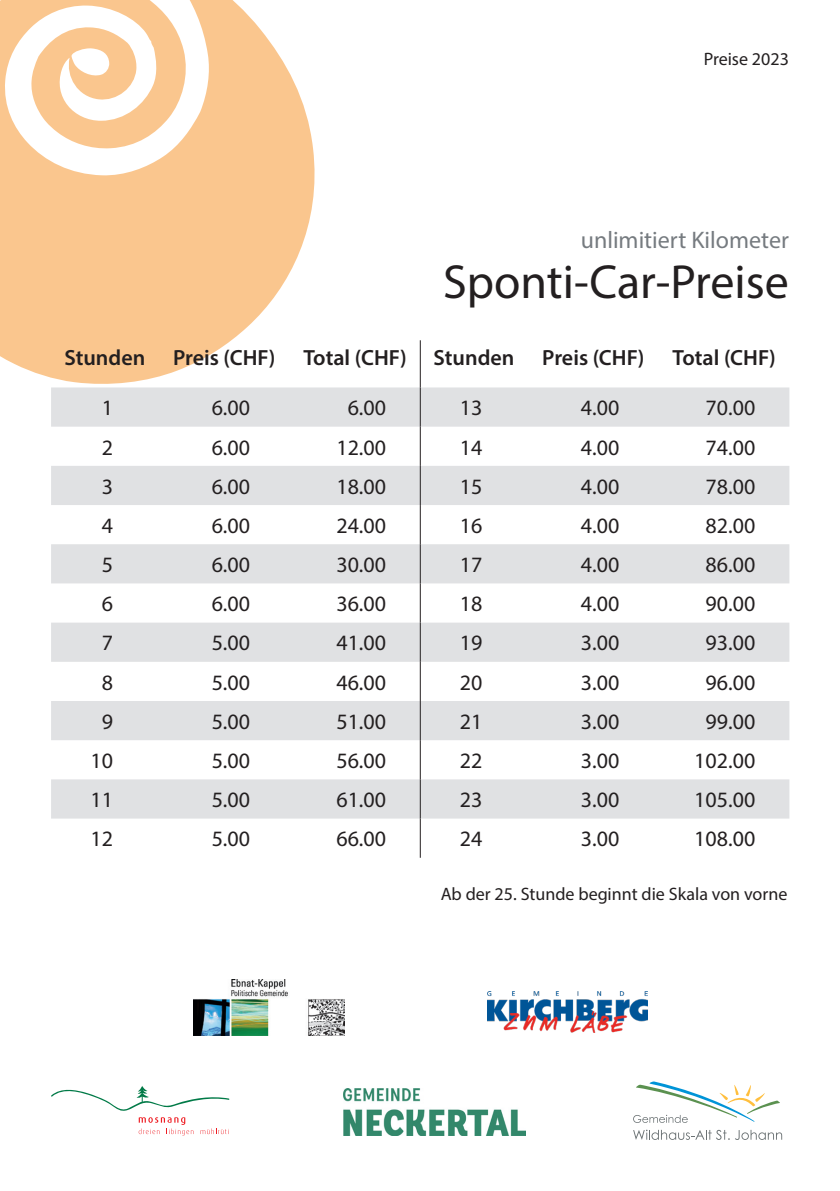
<style>
.page{position:relative;width:840px;height:1191px;background:#fff}
.page>*{position:absolute;margin:0;border:0;box-sizing:border-box;transform-origin:0 0}
.t1{font:48px "Myriad Pro";color:#231f20}
.t2{font:24px "Myriad Pro";color:#767b80}
.t3{font:22px "Myriad Pro";color:#231f20}
.t4{font:600 22px "Myriad Pro";color:#231f20}
.Fliesstext{font:18px "Myriad Pro";color:#231f20}
</style>
<div class="page">
<svg style="left:0;top:0;width:314px;height:384px;fill:#fac68e"></svg>
<svg style="left:51px;top:387px;width:368px;height:431px;fill:#e0e1e3"></svg>
<svg style="left:420px;top:387px;width:369px;height:431px;fill:#e0e1e3"></svg>
<hr style="left:419px;top:340px;width:1px;height:47px;background:#231f20">
<hr style="left:419px;top:387px;width:1px;height:40px;background:#231f20">
<hr style="left:419px;top:427px;width:1px;height:39px;background:#231f20">
<hr style="left:419px;top:466px;width:1px;height:39px;background:#231f20">
<hr style="left:419px;top:505px;width:1px;height:39px;background:#231f20">
<hr style="left:419px;top:544px;width:1px;height:39px;background:#231f20">
<hr style="left:419px;top:583px;width:1px;height:39px;background:#231f20">
<hr style="left:419px;top:622px;width:1px;height:40px;background:#231f20">
<hr style="left:419px;top:662px;width:1px;height:39px;background:#231f20">
<hr style="left:419px;top:701px;width:1px;height:39px;background:#231f20">
<hr style="left:419px;top:740px;width:1px;height:39px;background:#231f20">
<hr style="left:419px;top:779px;width:1px;height:39px;background:#231f20">
<hr style="left:419px;top:818px;width:1px;height:39px;background:#231f20">
<img style="left:487px;top:991px;width:159px;height:41px">
<img style="left:193px;top:979px;width:151px;height:57px">
<svg style="left:51px;top:1086px;width:178px;height:49px"></svg>
<img style="left:343px;top:1088px;width:182px;height:47px">
<svg style="left:633px;top:1129px;width:148px;height:11px"></svg>
<svg style="left:633px;top:1081px;width:146px;height:42px"></svg>
<p class="Fliesstext" style="left:703px;top:47px;width:87px">Preise 2023</p>
<p class="t4" style="left:64px;top:343px;width:82px">Stunden</p>
<p class="t4" style="left:173px;top:343px;width:104px">Preis (CHF)</p>
<p class="t4" style="left:303px;top:343px;width:105px">Total (CHF)</p>
<p class="t3" style="left:102px;top:394px;width:13px">1</p>
<p class="t3" style="left:211px;top:394px;width:40px">6.00</p>
<p class="t3" style="left:347px;top:394px;width:40px">6.00</p>
<p class="t3" style="left:102px;top:433px;width:13px">2</p>
<p class="t3" style="left:211px;top:433px;width:40px">6.00</p>
<p class="t3" style="left:336px;top:433px;width:51px">12.00</p>
<p class="t3" style="left:102px;top:473px;width:13px">3</p>
<p class="t3" style="left:211px;top:473px;width:40px">6.00</p>
<p class="t3" style="left:336px;top:473px;width:51px">18.00</p>
<p class="t3" style="left:102px;top:512px;width:13px">4</p>
<p class="t3" style="left:211px;top:512px;width:40px">6.00</p>
<p class="t3" style="left:336px;top:512px;width:51px">24.00</p>
<p class="t3" style="left:102px;top:551px;width:13px">5</p>
<p class="t3" style="left:211px;top:551px;width:40px">6.00</p>
<p class="t3" style="left:336px;top:551px;width:51px">30.00</p>
<p class="t3" style="left:102px;top:590px;width:13px">6</p>
<p class="t3" style="left:211px;top:590px;width:40px">6.00</p>
<p class="t3" style="left:336px;top:590px;width:51px">36.00</p>
<p class="t3" style="left:102px;top:629px;width:13px">7</p>
<p class="t3" style="left:211px;top:629px;width:40px">5.00</p>
<p class="t3" style="left:336px;top:629px;width:51px">41.00</p>
<p class="t3" style="left:102px;top:668px;width:13px">8</p>
<p class="t3" style="left:211px;top:668px;width:40px">5.00</p>
<p class="t3" style="left:336px;top:668px;width:51px">46.00</p>
<p class="t3" style="left:102px;top:708px;width:13px">9</p>
<p class="t3" style="left:211px;top:708px;width:40px">5.00</p>
<p class="t3" style="left:336px;top:708px;width:51px">51.00</p>
<p class="t3" style="left:90px;top:747px;width:24px">10</p>
<p class="t3" style="left:211px;top:747px;width:40px">5.00</p>
<p class="t3" style="left:336px;top:747px;width:51px">56.00</p>
<p class="t3" style="left:90px;top:786px;width:24px">11</p>
<p class="t3" style="left:211px;top:786px;width:40px">5.00</p>
<p class="t3" style="left:336px;top:786px;width:51px">61.00</p>
<p class="t3" style="left:90px;top:825px;width:24px">12</p>
<p class="t3" style="left:211px;top:825px;width:40px">5.00</p>
<p class="t3" style="left:336px;top:825px;width:51px">66.00</p>
<p class="t2" style="left:580px;top:225px;width:209px">unlimitiert Kilometer</p>
<p class="t1" style="left:443px;top:252px;width:347px">Sponti-Car-Preise</p>
<p class="t4" style="left:433px;top:343px;width:82px">Stunden</p>
<p class="t4" style="left:542px;top:343px;width:104px">Preis (CHF)</p>
<p class="t4" style="left:672px;top:343px;width:105px">Total (CHF)</p>
<p class="t3" style="left:459px;top:394px;width:24px">13</p>
<p class="t3" style="left:580px;top:394px;width:40px">4.00</p>
<p class="t3" style="left:705px;top:394px;width:51px">70.00</p>
<p class="t3" style="left:459px;top:433px;width:24px">14</p>
<p class="t3" style="left:580px;top:433px;width:40px">4.00</p>
<p class="t3" style="left:705px;top:433px;width:51px">74.00</p>
<p class="t3" style="left:459px;top:473px;width:24px">15</p>
<p class="t3" style="left:580px;top:473px;width:40px">4.00</p>
<p class="t3" style="left:705px;top:473px;width:51px">78.00</p>
<p class="t3" style="left:459px;top:512px;width:24px">16</p>
<p class="t3" style="left:580px;top:512px;width:40px">4.00</p>
<p class="t3" style="left:705px;top:512px;width:51px">82.00</p>
<p class="t3" style="left:459px;top:551px;width:24px">17</p>
<p class="t3" style="left:580px;top:551px;width:40px">4.00</p>
<p class="t3" style="left:705px;top:551px;width:51px">86.00</p>
<p class="t3" style="left:459px;top:590px;width:24px">18</p>
<p class="t3" style="left:580px;top:590px;width:40px">4.00</p>
<p class="t3" style="left:705px;top:590px;width:51px">90.00</p>
<p class="t3" style="left:459px;top:629px;width:24px">19</p>
<p class="t3" style="left:580px;top:629px;width:40px">3.00</p>
<p class="t3" style="left:705px;top:629px;width:51px">93.00</p>
<p class="t3" style="left:459px;top:668px;width:24px">20</p>
<p class="t3" style="left:580px;top:668px;width:40px">3.00</p>
<p class="t3" style="left:705px;top:668px;width:51px">96.00</p>
<p class="t3" style="left:459px;top:708px;width:24px">21</p>
<p class="t3" style="left:580px;top:708px;width:40px">3.00</p>
<p class="t3" style="left:705px;top:708px;width:51px">99.00</p>
<p class="t3" style="left:459px;top:747px;width:24px">22</p>
<p class="t3" style="left:580px;top:747px;width:40px">3.00</p>
<p class="t3" style="left:694px;top:747px;width:62px">102.00</p>
<p class="t3" style="left:459px;top:786px;width:24px">23</p>
<p class="t3" style="left:580px;top:786px;width:40px">3.00</p>
<p class="t3" style="left:694px;top:786px;width:62px">105.00</p>
<p class="t3" style="left:459px;top:825px;width:24px">24</p>
<p class="t3" style="left:580px;top:825px;width:40px">3.00</p>
<p class="t3" style="left:694px;top:825px;width:62px">108.00</p>
<p class="Fliesstext" style="left:440px;top:882px;width:348px">Ab der 25. Stunde beginnt die Skala von vorne</p>
</div>
